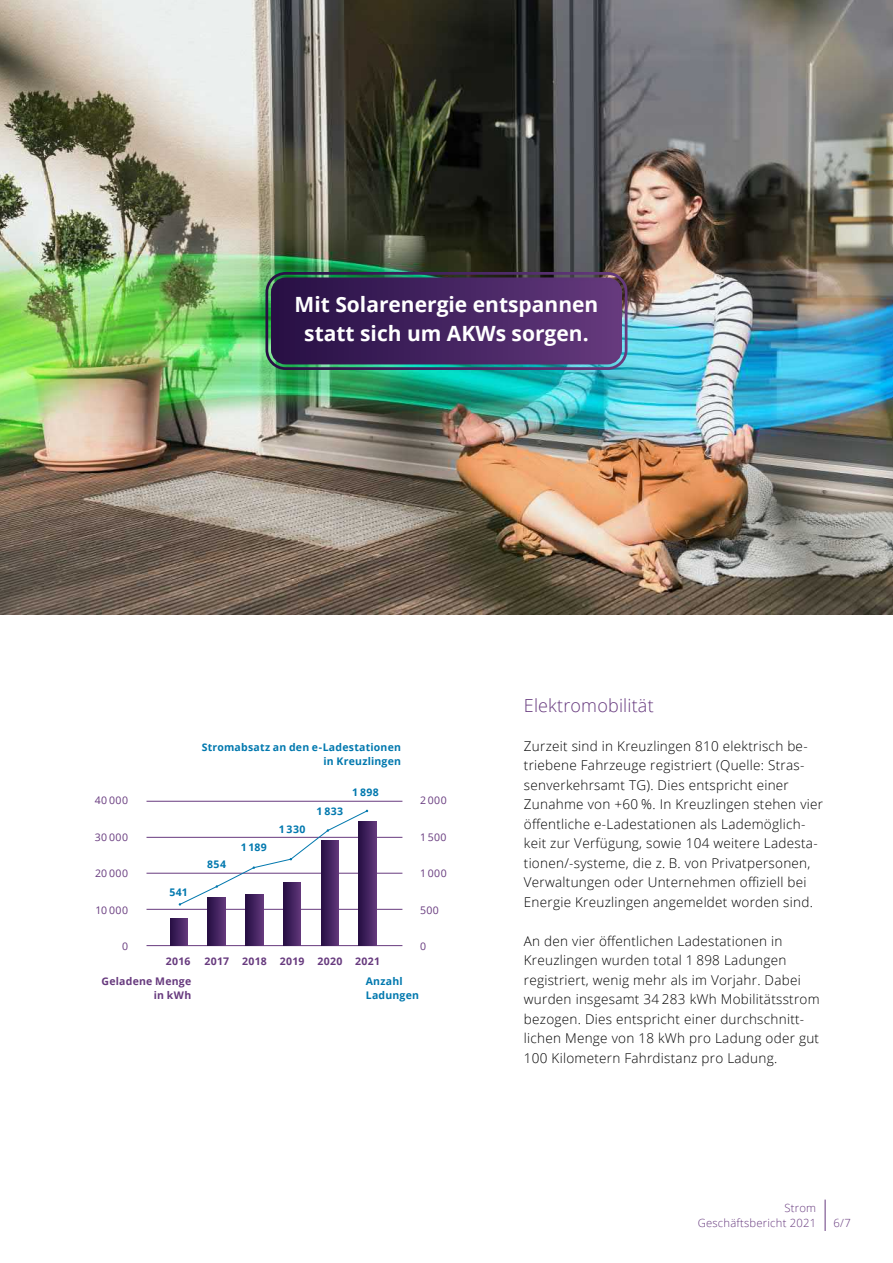
<style>
.page{position:relative;width:893px;height:1263px;background:#fff}
.page>*{position:absolute;margin:0;border:0;box-sizing:border-box;transform-origin:0 0}
.t1{font:700 21px/28.5px "Open Sans";color:#fff;text-align:center}
.t2{font:300 18px "Open Sans";letter-spacing:.01em;color:#673a7e}
.t3{font:300 13.5px/19.5px "Open Sans";letter-spacing:.02em;color:#000}
.t4{font:300 11.25px/14.2px "Open Sans";letter-spacing:.02em;color:#673a7e;text-align:right}
.t5{font:700 10.5px/14.2px "Open Sans";letter-spacing:.02em;color:#0078ae;text-align:right}
.t6{font:700 10.5px/14.2px "Open Sans";letter-spacing:.025em;color:#673a7e;text-align:right}
.t7{font:10.5px "Open Sans";letter-spacing:.045em;color:#673a7e}
</style>
<div class="page">
<hr style="left:825px;top:1199px;width:1px;height:32px;background:#673a7e">
<img style="left:0;top:0;width:893px;height:614px">
<hr style="left:147px;top:837px;width:255px;height:1px;background:#673a7e">
<hr style="left:147px;top:873px;width:255px;height:1px;background:#673a7e">
<hr style="left:147px;top:909px;width:255px;height:1px;background:#673a7e">
<hr style="left:147px;top:945px;width:255px;height:1px;background:#673a7e">
<hr style="left:147px;top:801px;width:255px;height:1px;background:#673a7e">
<svg style="left:321px;top:906px;width:18px;height:40px"></svg>
<svg style="left:283px;top:906px;width:18px;height:40px"></svg>
<svg style="left:246px;top:906px;width:17px;height:40px"></svg>
<svg style="left:208px;top:906px;width:17px;height:40px"></svg>
<svg style="left:170px;top:918px;width:17px;height:28px"></svg>
<svg style="left:359px;top:821px;width:17px;height:125px"></svg>
<svg style="left:179px;top:810px;width:189px;height:96px"></svg>
<svg style="left:272px;top:279px;width:349px;height:84px;background:#452460"></svg>
<div style="left:265px;top:272px;width:362px;height:98px;border:3px solid #fff;border-radius:19px"></div>
<div style="left:271px;top:277px;width:351px;height:87px;border:3px solid #fff;border-radius:13px"></div>
<h1 class="t1" style="left:295px;top:290px;width:305px">Mit Solarenergie entspannen statt sich um AKWs sorgen.</h1>
<p class="t5" style="left:202px;top:739px;width:201px">Stromabsatz an den e-Ladestationen in Kreuzlingen</p>
<p class="t7" style="left:95px;top:793px;width:35px">40 000</p>
<p class="t5" style="left:352px;top:785px;width:28px">1 898</p>
<p class="t7" style="left:420px;top:793px;width:28px">2 000</p>
<p class="t5" style="left:317px;top:803px;width:28px">1 833</p>
<p class="t7" style="left:95px;top:829px;width:35px">30 000</p>
<p class="t5" style="left:279px;top:821px;width:28px">1 330</p>
<p class="t7" style="left:420px;top:829px;width:28px">1 500</p>
<p class="t5" style="left:241px;top:840px;width:28px">1 189</p>
<p class="t7" style="left:95px;top:866px;width:34px">20 000</p>
<p class="t5" style="left:207px;top:857px;width:20px">854</p>
<p class="t7" style="left:420px;top:866px;width:28px">1 000</p>
<p class="t5" style="left:169px;top:885px;width:20px">541</p>
<p class="t7" style="left:96px;top:902px;width:34px">10 000</p>
<p class="t7" style="left:420px;top:902px;width:20px">500</p>
<p class="t7" style="left:122px;top:939px;width:8px">0</p>
<p class="t7" style="left:420px;top:939px;width:8px">0</p>
<p class="t6" style="left:166px;top:954px;width:26px">2016</p>
<p class="t6" style="left:204px;top:954px;width:140px">2017 2018 2019 2020</p>
<p class="t6" style="left:355px;top:954px;width:26px">2021</p>
<p class="t6" style="left:102px;top:973px;width:91px">Geladene Menge in kWh</p>
<p class="t5" style="left:366px;top:973px;width:55px;text-align:left">Anzahl<br>Ladungen</p>
<h2 class="t2" style="left:524px;top:693px;width:131px">Elektromobilität</h2>
<p class="t3" style="left:524px;top:736px;width:301px">Zurzeit sind in Kreuzlingen 810 elektrisch be&shy;triebene Fahrzeuge registriert (Quelle: Stras&shy;senverkehrsamt TG). Dies entspricht einer Zunahme von +60 %. In Kreuzlingen stehen vier öffentliche e-Ladestationen als Lademöglich&shy;keit zur Verfügung, sowie 104 weitere Ladesta&shy;tionen/-systeme, die z. B. von Privatpersonen, Verwaltungen oder Unternehmen offiziell bei Energie Kreuzlingen angemeldet worden sind.</p>
<p class="t3" style="left:524px;top:930px;width:297px">An den vier öffentlichen Ladestationen in Kreuzlingen wurden total 1 898 Ladungen registriert, wenig mehr als im Vorjahr. Dabei wurden insgesamt 34 283 kWh Mobilitätsstrom bezogen. Dies entspricht einer durchschnitt&shy;lichen Menge von 18 kWh pro Ladung oder gut 100 Kilometern Fahrdistanz pro Ladung.</p>
<p class="t4" style="left:698px;top:1201px;width:120px">Strom<br>Geschäftsbericht 2021</p>
<p class="t4" style="left:834px;top:1215px;width:19px">6/7</p>
</div>
